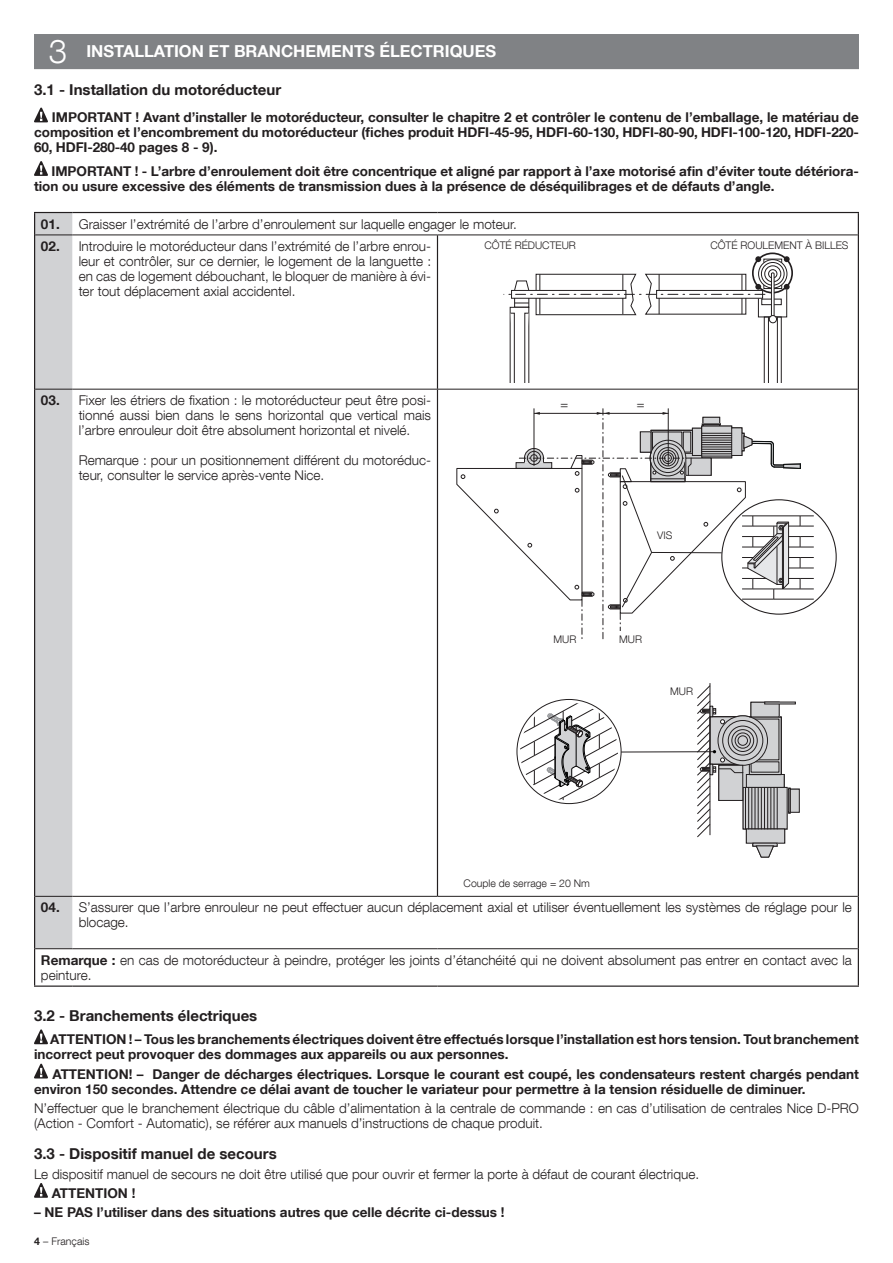
<style>
.page{position:relative;width:893px;height:1263px;background:#fff}
.page>*{position:absolute;margin:0;border:0;box-sizing:border-box;transform-origin:0 0}
.t1{font:300 33px "Helvetica Neue LT Com";color:#fff}
.t2{font:700 16.5px "Helvetica Neue LT Com";color:#fff}
.titolo_paragrafo{font:700 15px "Helvetica Neue LT Com";color:#231f20}
.testo_-_tabella{font:300 13.5px/15px "Helvetica Neue LT Com";color:#231f20}
.ATTENZIONI{font:700 13.5px/15px "Helvetica Neue LT Com";color:#231f20;text-align:justify}
.testo_-_spazio_dopo{font:700 13.5px/15px "Helvetica Neue LT Com";color:#231f20}
.testo_-_spazio_dopo-2{font:300 13.5px/15px "Helvetica Neue LT Com";color:#231f20}
.testo{font:300 13.5px "Helvetica Neue LT Com";color:#231f20}
.testo-2{font:700 13.5px "Helvetica Neue LT Com";color:#231f20}
.sottotitoli___numeri_-_tabella{font:700 13.5px "Helvetica Neue LT Com";color:#231f20}
.t3{font:12.9px "Myriad Pro";color:#231f20}
.testo_grassetto{font:300 10.5px "Helvetica Neue LT Com";color:#231f20}
.s1{font-weight:700}
</style>
<div class="page">
<div style="left:34px;top:34px;width:825px;height:35px;background:#808285"></div>
<svg style="left:34px;top:108px;width:14px;height:14px"></svg>
<svg style="left:34px;top:161px;width:14px;height:15px"></svg>
<svg style="left:858px;top:213px;width:1px;height:22px"></svg>
<hr style="left:437px;top:235px;width:1px;height:154px;background:#231f20">
<hr style="left:858px;top:235px;width:1px;height:154px;background:#231f20">
<hr style="left:437px;top:389px;width:1px;height:507px;background:#231f20">
<hr style="left:858px;top:389px;width:1px;height:507px;background:#231f20">
<hr style="left:858px;top:896px;width:1px;height:53px;background:#231f20">
<hr style="left:858px;top:949px;width:1px;height:36px;background:#231f20">
<hr style="left:72px;top:389px;width:365px;height:1px;background:#231f20">
<hr style="left:437px;top:389px;width:421px;height:1px;background:#231f20">
<hr style="left:72px;top:948px;width:365px;height:1px;background:#231f20">
<hr style="left:437px;top:948px;width:421px;height:1px;background:#231f20">
<div style="left:34px;top:212px;width:38px;height:737px;background:#d1d2d4"></div>
<hr style="left:72px;top:212px;width:365px;height:1px;background:#231f20">
<hr style="left:437px;top:212px;width:422px;height:1px;background:#231f20">
<hr style="left:34px;top:235px;width:1px;height:154px;background:#231f20">
<hr style="left:34px;top:389px;width:1px;height:507px;background:#231f20">
<hr style="left:34px;top:896px;width:1px;height:53px;background:#231f20">
<hr style="left:34px;top:949px;width:1px;height:36px;background:#231f20">
<hr style="left:34px;top:985px;width:38px;height:2px;background:#231f20">
<hr style="left:72px;top:985px;width:365px;height:2px;background:#231f20">
<hr style="left:437px;top:985px;width:422px;height:2px;background:#231f20">
<hr style="left:72px;top:896px;width:365px;height:1px;background:#231f20">
<hr style="left:437px;top:896px;width:421px;height:1px;background:#231f20">
<hr style="left:35px;top:235px;width:37px;height:1px;background:#231f20">
<hr style="left:72px;top:235px;width:365px;height:1px;background:#231f20">
<hr style="left:437px;top:235px;width:421px;height:1px;background:#231f20">
<div style="left:752px;top:252px;width:41px;height:41px;border:2px solid #231f20;border-radius:50%"></div>
<svg style="left:784px;top:256px;width:6px;height:6px"></svg>
<svg style="left:755px;top:256px;width:6px;height:6px"></svg>
<div style="left:768px;top:269px;width:9px;height:9px;border:1px solid #231f20;border-radius:50%"></div>
<div style="left:764px;top:266px;width:17px;height:16px;border:1px solid #231f20;border-radius:50%"></div>
<div style="left:761px;top:262px;width:23px;height:23px;border:1px solid #231f20;border-radius:50%"></div>
<div style="left:758px;top:259px;width:29px;height:29px;border:1px solid #231f20;border-radius:50%"></div>
<div style="left:764px;top:259px;width:18px;height:4px;border:1px solid #231f20"></div>
<div style="left:771px;top:272px;width:4px;height:47px;border:1px solid #231f20"></div>
<svg style="left:504px;top:273px;width:286px;height:110px"></svg>
<hr style="left:742px;top:536px;width:72px;height:1px;background:#231f20">
<hr style="left:742px;top:547px;width:72px;height:1px;background:#231f20">
<hr style="left:742px;top:526px;width:72px;height:1px;background:#231f20">
<hr style="left:742px;top:516px;width:72px;height:1px;background:#231f20">
<hr style="left:742px;top:557px;width:72px;height:1px;background:#231f20">
<hr style="left:742px;top:568px;width:72px;height:1px;background:#231f20">
<hr style="left:742px;top:578px;width:72px;height:1px;background:#231f20">
<hr style="left:742px;top:589px;width:72px;height:1px;background:#231f20">
<hr style="left:742px;top:599px;width:72px;height:1px;background:#231f20">
<svg style="left:456px;top:409px;width:345px;height:231px"></svg>
<svg style="left:517px;top:699px;width:104px;height:104px"></svg>
<hr style="left:710px;top:683px;width:1px;height:152px;background:#231f20">
<hr style="left:621px;top:751px;width:93px;height:1px;background:#231f20">
<svg style="left:697px;top:685px;width:103px;height:173px"></svg>
<svg style="left:520px;top:703px;width:98px;height:97px"></svg>
<div style="left:619px;top:631px;width:50px;height:16px;background:#fff"></div>
<div style="left:526px;top:631px;width:50px;height:16px;background:#fff"></div>
<svg style="left:34px;top:1029px;width:14px;height:15px"></svg>
<svg style="left:34px;top:1064px;width:14px;height:14px"></svg>
<svg style="left:34px;top:1183px;width:14px;height:15px"></svg>
<p class="t1" style="left:49px;top:31px;width:20px">3</p>
<p class="t2" style="left:86px;top:41px;width:411px">INSTALLATION ET BRANCHEMENTS ÉLECTRIQUES</p>
<p class="titolo_paragrafo" style="left:34px;top:80px;width:249px">3.1 - Installation du motoréducteur</p>
<p class="ATTENZIONI" style="left:34px;top:110px;width:826px;text-indent:18px">IMPORTANT ! Avant d’installer le motoréducteur, consulter le chapitre 2 et contrôler le contenu de l’emballage, le matériau de composition et l’encombrement du motoréducteur (fiches produit HDFI-45-95, HDFI-60-130, HDFI-80-90, HDFI-100-120, HDFI-220- 60, HDFI-280-40 pages 8 - 9).</p>
<p class="ATTENZIONI" style="left:34px;top:163px;width:826px;text-indent:17px">IMPORTANT ! - L’arbre d’enroulement doit être concentrique et aligné par rapport à l’axe motorisé afin d’éviter toute détériora&shy;tion ou usure excessive des éléments de transmission dues à la présence de déséquilibrages et de défauts d’angle.</p>
<p class="sottotitoli___numeri_-_tabella" style="left:41px;top:215px;width:20px">01.</p>
<p class="testo_-_tabella" style="left:79px;top:216px;width:440px">Graisser l’extrémité de l’arbre d’enroulement sur laquelle engager le moteur.</p>
<p class="sottotitoli___numeri_-_tabella" style="left:41px;top:238px;width:20px">02.</p>
<p class="testo_-_tabella" style="left:79px;top:238px;width:354px;text-align:justify">Introduire le motoréducteur dans l’extrémité de l’arbre enrou&shy;leur et contrôler, sur ce dernier, le logement de la languette : en cas de logement débouchant, le bloquer de manière à évi&shy;ter tout déplacement axial accidentel.</p>
<p class="testo_grassetto" style="left:485px;top:239px;width:93px">CÔTÉ RÉDUCTEUR</p>
<p class="testo_grassetto" style="left:710px;top:239px;width:140px">CÔTÉ ROULEMENT À BILLES</p>
<p class="sottotitoli___numeri_-_tabella" style="left:41px;top:392px;width:20px">03.</p>
<p class="testo_-_tabella" style="left:79px;top:393px;width:354px;text-align:justify">Fixer les étriers de fixation : le motoréducteur peut être posi&shy;tionné aussi bien dans le sens horizontal que vertical mais l’arbre enrouleur doit être absolument horizontal et nivelé.</p>
<p class="testo_-_tabella" style="left:79px;top:453px;width:354px">Remarque : pour un positionnement différent du motoréduc&shy;teur, consulter le service après-vente Nice.</p>
<p class="t3" style="left:560px;top:396px;width:9px">=</p>
<p class="t3" style="left:637px;top:396px;width:9px">=</p>
<p class="testo_grassetto" style="left:657px;top:529px;width:17px">VIS</p>
<p class="testo_grassetto" style="left:553px;top:633px;width:24px">MUR</p>
<p class="testo_grassetto" style="left:619px;top:633px;width:24px">MUR</p>
<p class="testo_grassetto" style="left:670px;top:685px;width:24px">MUR</p>
<p class="testo_grassetto" style="left:464px;top:877px;width:128px">Couple de serrage = 20 Nm</p>
<p class="sottotitoli___numeri_-_tabella" style="left:41px;top:899px;width:20px">04.</p>
<p class="testo_-_tabella" style="left:79px;top:900px;width:775px">S’assurer que l’arbre enrouleur ne peut effectuer aucun déplacement axial et utiliser éventuellement les systèmes de réglage pour le blocage.</p>
<p class="testo_-_tabella" style="left:41px;top:952px;width:812px"><span class="s1">Remarque :</span> en cas de motoréducteur à peindre, protéger les joints d’étanchéité qui ne doivent absolument pas entrer en contact avec la peinture.</p>
<p class="titolo_paragrafo" style="left:34px;top:1006px;width:225px">3.2 - Branchements électriques</p>
<p class="testo_-_spazio_dopo" style="left:34px;top:1031px;width:826px;text-indent:16px">ATTENTION ! – Tous les branchements électriques doivent être effectués lorsque l’installation est hors tension. Tout branchement incorrect peut provoquer des dommages aux appareils ou aux personnes.</p>
<p class="testo_-_spazio_dopo" style="left:34px;top:1066px;width:826px;text-indent:18px">ATTENTION! – Danger de décharges électriques. Lorsque le courant est coupé, les condensateurs restent chargés pendant environ 150 secondes. Attendre ce délai avant de toucher le variateur pour permettre à la tension résiduelle de diminuer.</p>
<p class="testo_-_spazio_dopo-2" style="left:34px;top:1100px;width:826px">N’effectuer que le branchement électrique du câble d’alimentation à la centrale de commande : en cas d’utilisation de centrales Nice D-PRO (Action - Comfort - Automatic), se référer aux manuels d’instructions de chaque produit.</p>
<p class="titolo_paragrafo" style="left:34px;top:1144px;width:244px">3.3 - Dispositif manuel de secours</p>
<p class="testo" style="left:34px;top:1165px;width:667px">Le dispositif manuel de secours ne doit être utilisé que pour ouvrir et fermer la porte à défaut de courant électrique.</p>
<p class="testo-2" style="left:52px;top:1184px;width:85px">ATTENTION !</p>
<p class="testo-2" style="left:34px;top:1204px;width:472px">– NE PAS l’utiliser dans des situations autres que celle décrite ci-dessus !</p>
<p class="testo_grassetto" style="left:34px;top:1235px;width:57px"><span class="s1">4</span> – Français</p>
</div>
